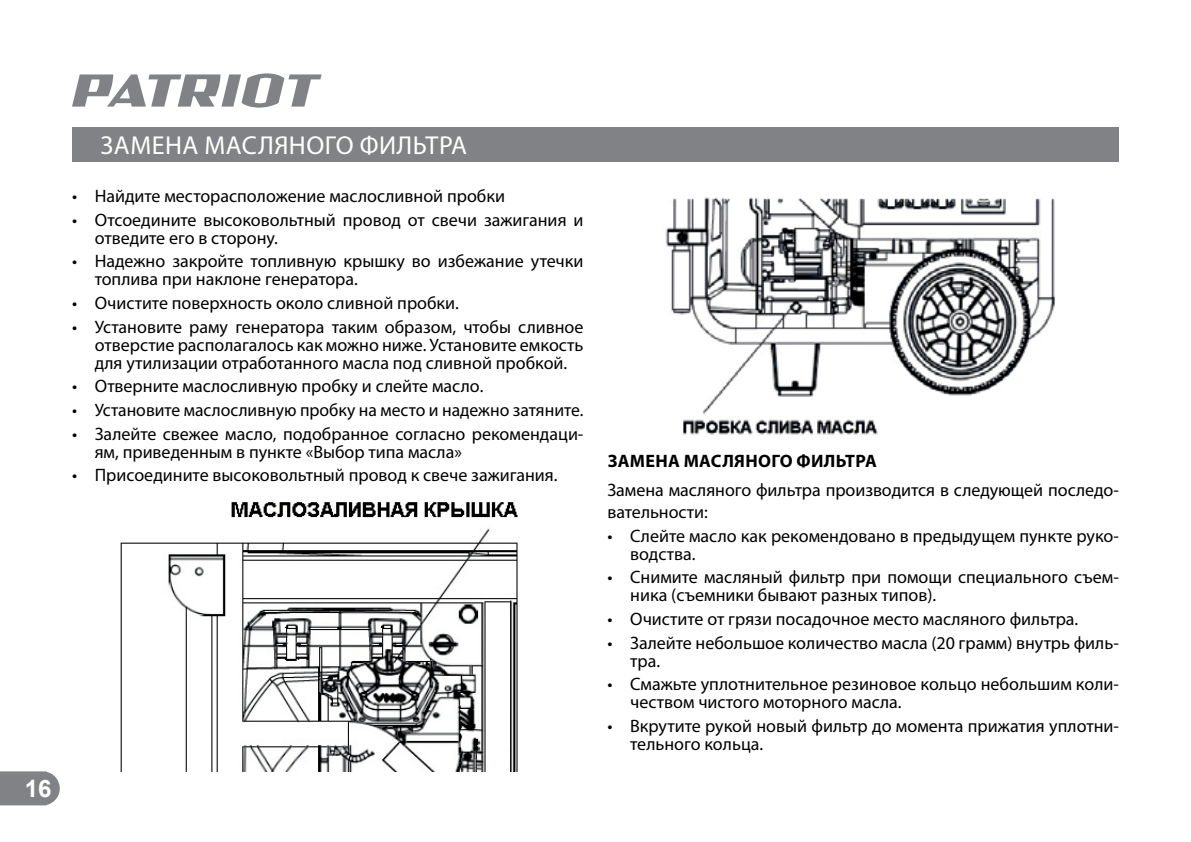
<style>
.page{position:relative;width:1191px;height:842px;background:#fff}
.page>*{position:absolute;margin:0;border:0;box-sizing:border-box;transform-origin:0 0}
.t1{font:26px "Myriad Pro";letter-spacing:.02em;color:#fff}
.t2{font:700 24px "Arial";color:#fff}
.t3{font:18px/18px "Myriad Pro";color:#000}
.t4{font:700 18px "Myriad Pro";letter-spacing:.015em;color:#000}
</style>
<div class="page">
<svg style="left:0;top:771px;width:60px;height:34px;background:#898b8e"></svg>
<svg style="left:72px;top:73px;width:249px;height:35px"></svg>
<div style="left:72px;top:127px;width:1047px;height:34px;background:#808285"></div>
<img style="left:120px;top:502px;width:398px;height:269px">
<img style="left:666px;top:197px;width:389px;height:238px">
<h1 class="t1" style="left:101px;top:129px;width:368px">ЗАМЕНА МАСЛЯНОГО ФИЛЬТРА</h1>
<p class="t3" style="left:72px;top:187px;width:434px">• Найдите месторасположение маслосливной пробки</p>
<p class="t3" style="left:95px;top:210px;width:490px;text-indent:-23px">• Отсоедините высоковольтный провод от свечи зажигания и отведите его в сторону.</p>
<p class="t3" style="left:95px;top:252px;width:490px;text-indent:-23px">• Надежно закройте топливную крышку во избежание утечки топлива при наклоне генератора.</p>
<p class="t3" style="left:72px;top:294px;width:388px">• Очистите поверхность около сливной пробки.</p>
<p class="t3" style="left:95px;top:317px;width:490px;text-align:justify;text-indent:-23px">• Установите раму генератора таким образом, чтобы сливное отверстие располагалось как можно ниже. Установите емкость для утилизации отработанного масла под сливной пробкой.</p>
<p class="t3" style="left:72px;top:377px;width:413px">• Отверните маслосливную пробку и слейте масло.</p>
<p class="t3" style="left:72px;top:401px;width:513px">• Установите маслосливную пробку на место и надежно затяните.</p>
<p class="t3" style="left:95px;top:424px;width:490px;text-indent:-23px">• Залейте свежее масло, подобранное согласно рекомендаци&shy;ям, приведенным в пункте «Выбор типа масла»</p>
<p class="t3" style="left:72px;top:466px;width:487px">• Присоедините высоковольтный провод к свече зажигания.</p>
<h2 class="t2" style="left:25px;top:772px;width:28px">16</h2>
<p class="t4" style="left:607px;top:451px;width:271px">ЗАМЕНА МАСЛЯНОГО ФИЛЬТРА</p>
<p class="t3" style="left:607px;top:479px;width:513px;line-height:21.6px">Замена масляного фильтра производится в следующей последо&shy;вательности:</p>
<p class="t3" style="left:630px;top:526px;width:490px;text-indent:-23px">• Слейте масло как рекомендовано в предыдущем пункте руко&shy;водства.</p>
<p class="t3" style="left:630px;top:568px;width:490px;text-indent:-23px">• Снимите масляный фильтр при помощи специального съем&shy;ника (съемники бывают разных типов).</p>
<p class="t3" style="left:607px;top:610px;width:472px">• Очистите от грязи посадочное место масляного фильтра.</p>
<p class="t3" style="left:630px;top:633px;width:490px;text-indent:-23px">• Залейте небольшое количество масла (20 грамм) внутрь филь&shy;тра.</p>
<p class="t3" style="left:630px;top:675px;width:490px;text-indent:-23px">• Смажьте уплотнительное резиновое кольцо небольшим коли&shy;чеством чистого моторного масла.</p>
<p class="t3" style="left:630px;top:717px;width:490px;text-indent:-23px">• Вкрутите рукой новый фильтр до момента прижатия уплотни&shy;тельного кольца.</p>
</div>
